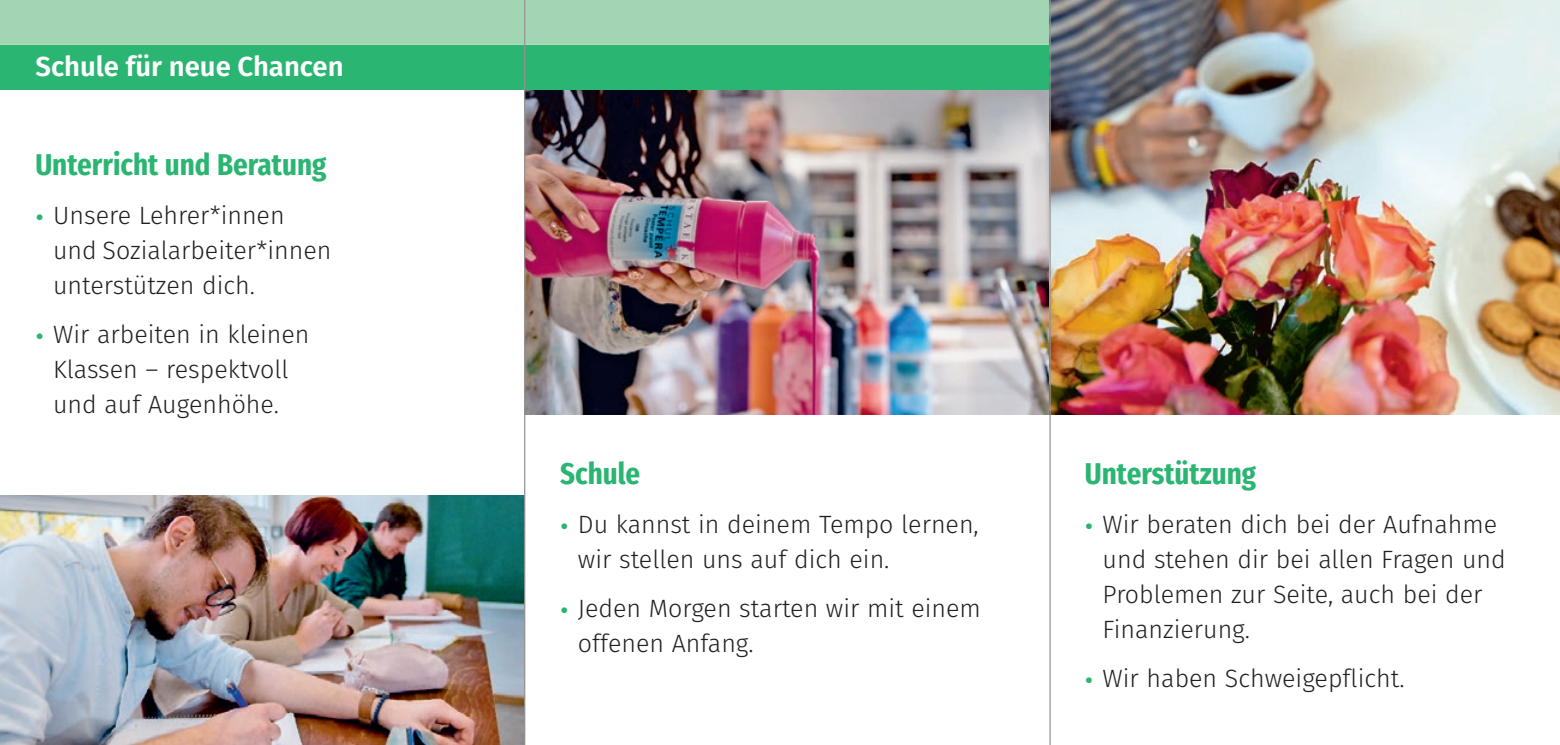
<style>
.page{position:relative;width:1560px;height:745px;background:#fff}
.page>*{position:absolute;margin:0;border:0;box-sizing:border-box;transform-origin:0 0}
.t1{font:700 30px "Fira Sans Condensed";color:#2bb572}
.t2{font:600 27.5px "Fira Sans";color:#fff}
.t3{font:300 25px/35px "Fira Sans";color:#231f20}
.s1{font-family:"Meta OT Norm";font-weight:400;font-size:16.25px;color:#2bb572}
</style>
<div class="page">
<img style="left:525px;top:89px;width:524px;height:325px">
<div style="left:0;top:0;width:1049px;height:45px;background:#a1d5b3"></div>
<div style="left:0;top:45px;width:1049px;height:44px;background:#2bb572"></div>
<img style="left:0;top:495px;width:524px;height:249px">
<img style="left:1050px;top:0;width:509px;height:414px">
<hr style="left:524px;top:0;width:1px;height:744px;background:#94948d">
<hr style="left:1049px;top:0;width:1px;height:744px;background:#94948d">
<p class="t2" style="left:35px;top:43px;width:310px">Schule für neue Chancen</p>
<p class="t1" style="left:35px;top:137px;width:292px">Unterricht und Beratung</p>
<p class="t3" style="left:53px;top:197px;width:280px;text-indent:-18px"><span class="s1">•</span> Unsere Lehrer*innen und Sozialarbeiter*innen unterstützen dich.</p>
<p class="t3" style="left:35px;top:317px;width:275px;text-align:center"><span class="s1">•</span> Wir arbeiten in kleinen<br>Klassen – respektvoll und auf Augenhöhe.</p>
<p class="t1" style="left:560px;top:445px;width:81px">Schule</p>
<p class="t3" style="left:578px;top:506px;width:402px;text-indent:-18px"><span class="s1">•</span> Du kannst in deinem Tempo lernen, wir stellen uns auf dich ein.</p>
<p class="t3" style="left:578px;top:590px;width:404px;text-indent:-18px"><span class="s1">•</span> Jeden Morgen starten wir mit einem offenen Anfang.</p>
<p class="t1" style="left:1084px;top:445px;width:173px">Unterstützung</p>
<p class="t3" style="left:1102px;top:506px;width:404px;text-indent:-18px"><span class="s1">•</span> Wir beraten dich bei der Aufnahme und stehen dir bei allen Fragen und<br>Problemen zur Seite, auch bei der<br>Finanzierung.</p>
<p class="t3" style="left:1084px;top:660px;width:321px"><span class="s1">•</span> Wir haben Schweigepflicht.</p>
</div>
